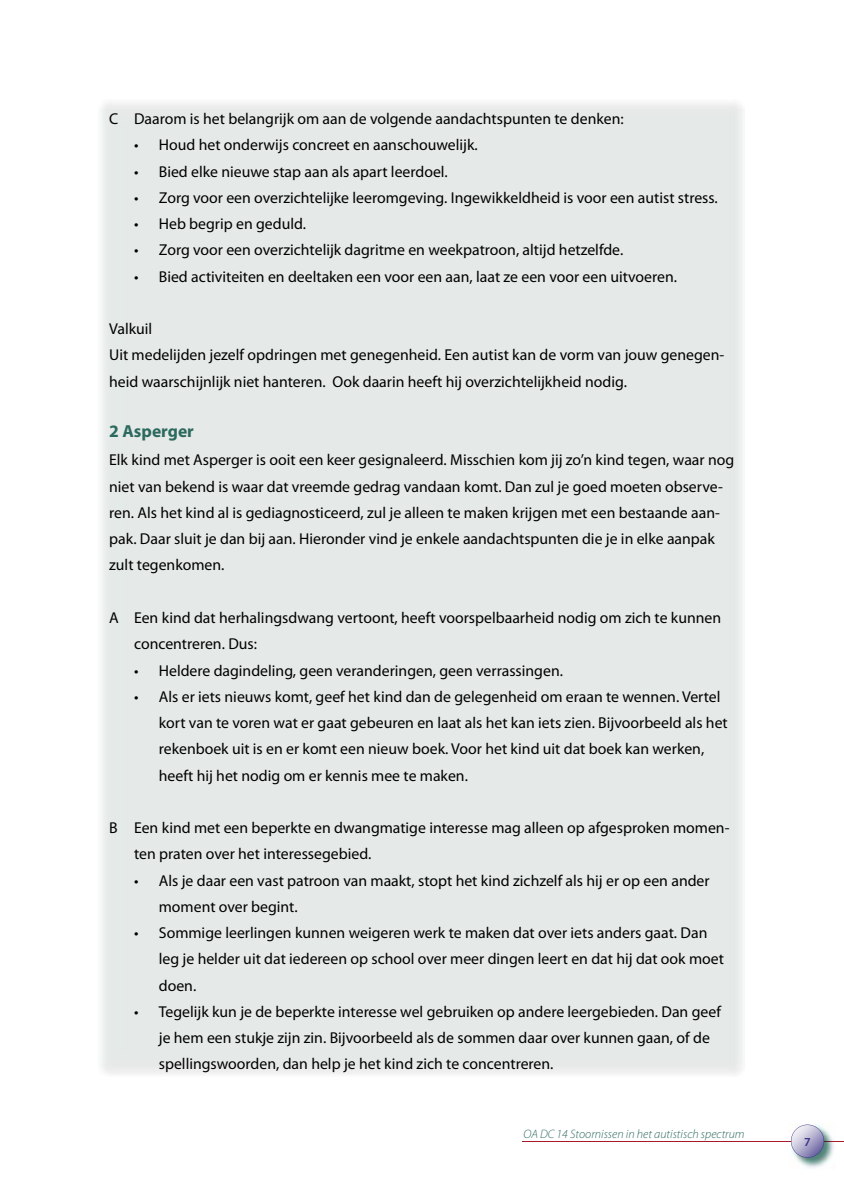
<style>
.page{position:relative;width:844px;height:1191px;background:#fff}
.page>*{position:absolute;margin:0;border:0;box-sizing:border-box;transform-origin:0 0}
.t1{font:700 17.5px "Myriad Pro";color:#2c695e}
.t2{font:15.75px/26.2px "Myriad Pro";color:#000}
.t3{font:italic 300 12.25px "Myriad Pro";color:#2c695e}
.t4{font:600 12.25px "Myriad Pro";color:#3b3484}
</style>
<div class="page">
<hr style="left:522px;top:1141px;width:321px;height:1px;background:#a9192d">
<img style="left:796px;top:1128px;width:38px;height:40px">
<svg style="left:791px;top:1124px;width:32px;height:33px"></svg>
<p class="t2" style="left:109px;top:106px;width:516px">C Daarom is het belangrijk om aan de volgende aandachtspunten te denken:</p>
<p class="t2" style="left:134px;top:132px;width:345px">• Houd het onderwijs concreet en aanschouwelijk.</p>
<p class="t2" style="left:134px;top:158px;width:315px">• Bied elke nieuwe stap aan als apart leerdoel.</p>
<p class="t2" style="left:134px;top:185px;width:585px">• Zorg voor een overzichtelijke leeromgeving. Ingewikkeldheid is voor een autist stress.</p>
<p class="t2" style="left:134px;top:211px;width:173px">• Heb begrip en geduld.</p>
<p class="t2" style="left:134px;top:237px;width:490px">• Zorg voor een overzichtelijk dagritme en weekpatroon, altijd hetzelfde.</p>
<p class="t2" style="left:134px;top:263px;width:544px">• Bied activiteiten en deeltaken een voor een aan, laat ze een voor een uitvoeren.</p>
<p class="t2" style="left:109px;top:316px;width:616px">Valkuil<br>Uit medelijden jezelf opdringen met genegenheid. Een autist kan de vorm van jouw genegen&shy;heid waarschijnlijk niet hanteren. Ook daarin heeft hij overzichtelijkheid nodig.</p>
<p class="t1" style="left:109px;top:422px;width:86px">2 Asperger</p>
<p class="t2" style="left:109px;top:447px;width:626px">Elk kind met Asperger is ooit een keer gesignaleerd. Misschien kom jij zo’n kind tegen, waar nog niet van bekend is waar dat vreemde gedrag vandaan komt. Dan zul je goed moeten observe&shy;ren. Als het kind al is gediagnosticeerd, zul je alleen te maken krijgen met een bestaande aan&shy;pak. Daar sluit je dan bij aan. Hieronder vind je enkele aandachtspunten die je in elke aanpak zult tegenkomen.</p>
<p class="t2" style="left:134px;top:605px;width:588px;text-indent:-25px">A Een kind dat herhalingsdwang vertoont, heeft voorspelbaarheid nodig om zich te kunnen concentreren. Dus:</p>
<p class="t2" style="left:134px;top:657px;width:430px">• Heldere dagindeling, geen veranderingen, geen verrassingen.</p>
<p class="t2" style="left:159px;top:683px;width:570px;text-indent:-25px">• Als er iets nieuws komt, geef het kind dan de gelegenheid om eraan te wennen. Vertel kort van te voren wat er gaat gebeuren en laat als het kan iets zien. Bijvoorbeeld als het rekenboek uit is en er komt een nieuw boek. Voor het kind uit dat boek kan werken, heeft hij het nodig om er kennis mee te maken.</p>
<p class="t2" style="left:134px;top:815px;width:597px;text-indent:-25px">B Een kind met een beperkte en dwangmatige interesse mag alleen op afgesproken momen&shy;ten praten over het interessegebied.</p>
<p class="t2" style="left:159px;top:867px;width:552px;text-indent:-25px">• Als je daar een vast patroon van maakt, stopt het kind zichzelf als hij er op een ander moment over begint.</p>
<p class="t2" style="left:159px;top:920px;width:566px;text-indent:-25px">• Sommige leerlingen kunnen weigeren werk te maken dat over iets anders gaat. Dan leg je helder uit dat iedereen op school over meer dingen leert en dat hij dat ook moet doen.</p>
<p class="t2" style="left:159px;top:998px;width:563px;text-indent:-25px">• Tegelijk kun je de beperkte interesse wel gebruiken op andere leergebieden. Dan geef je hem een stukje zijn zin. Bijvoorbeeld als de sommen daar over kunnen gaan, of de spellingswoorden, dan help je het kind zich te concentreren.</p>
<p class="t3" style="left:523px;top:1127px;width:223px">OA DC 14 Stoornissen in het autistisch spectrum</p>
<p class="t4" style="left:804px;top:1134px;width:8px">7</p>
</div>
